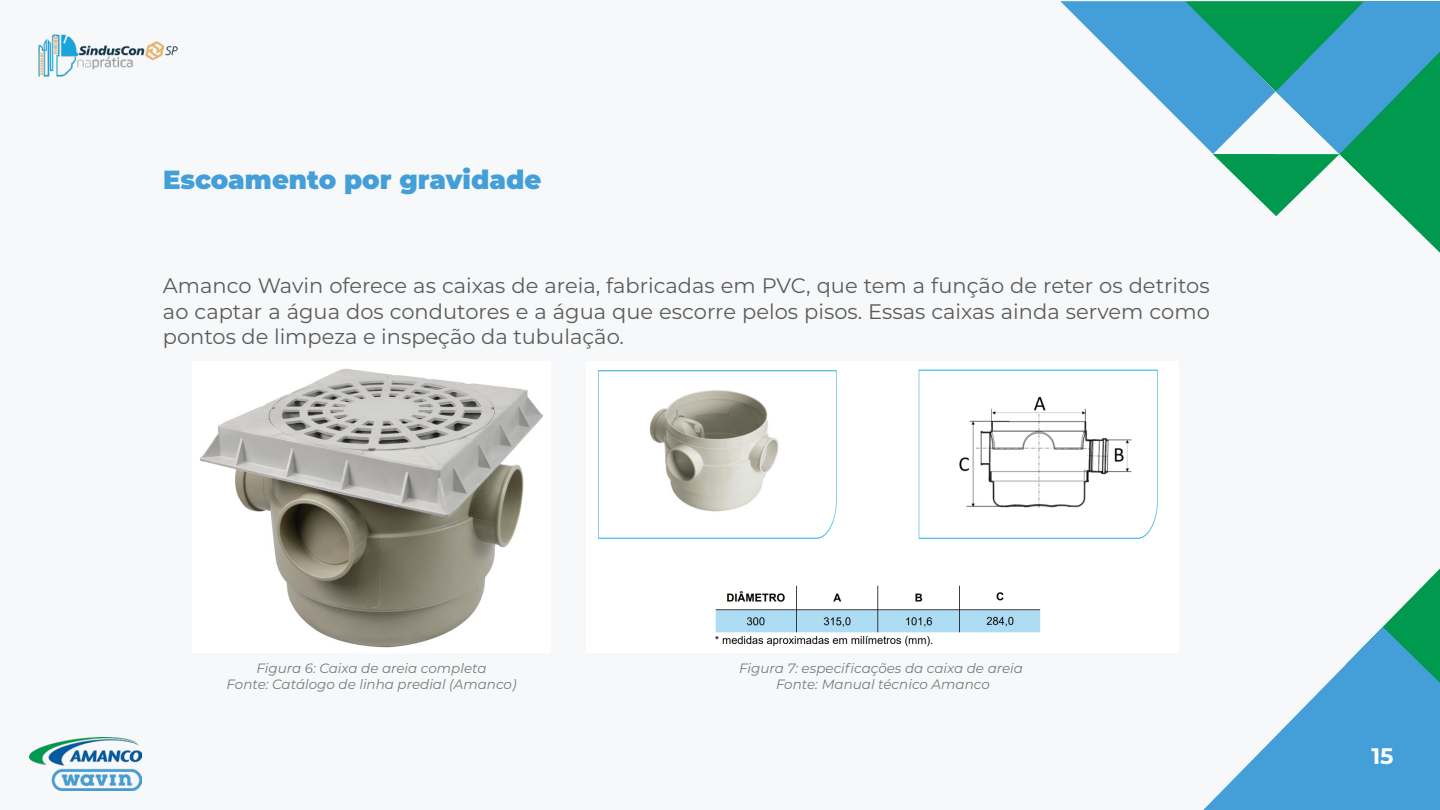
<style>
.page{position:relative;width:1440px;height:810px;background:#f7f8f9}
.page>*{position:absolute;margin:0;border:0;box-sizing:border-box;transform-origin:0 0}
.t1{font:900 26.25px "Montserrat";color:#449fd8}
.t2{font:700 22.5px "Montserrat";color:#fff}
.t3{font:21px/25.2px "Montserrat";color:#5b5b5b;text-align:justify}
.t4{font:italic 13.5px/16.2px "Montserrat";color:#7a7a7a;text-align:center}
</style>
<div class="page">
<svg style="left:1060px;top:1px;width:380px;height:252px"></svg>
<svg style="left:1203px;top:569px;width:237px;height:241px"></svg>
<img style="left:200px;top:369px;width:343px;height:279px">
<img style="left:598px;top:369px;width:560px;height:278px">
<img style="left:38px;top:34px;width:140px;height:43px">
<img style="left:30px;top:738px;width:111px;height:53px">
<p class="t1" style="left:163px;top:160px;width:380px">Escoamento por gravidade</p>
<p class="t3" style="left:163px;top:273px;width:1049px">Amanco Wavin oferece as caixas de areia, fabricadas em PVC, que tem a função de reter os detritos ao captar a água dos condutores e a água que escorre pelos pisos. Essas caixas ainda servem como pontos de limpeza e inspeção da tubulação.</p>
<p class="t4" style="left:227px;top:660px;width:291px">Figura 6: Caixa de areia completa<br>Fonte: Catálogo de linha predial (Amanco)</p>
<p class="t4" style="left:739px;top:660px;width:285px">Figura 7: especificações da caixa de areia<br>Fonte: Manual técnico Amanco</p>
<p class="t2" style="left:1371px;top:740px;width:24px">15</p>
</div>
